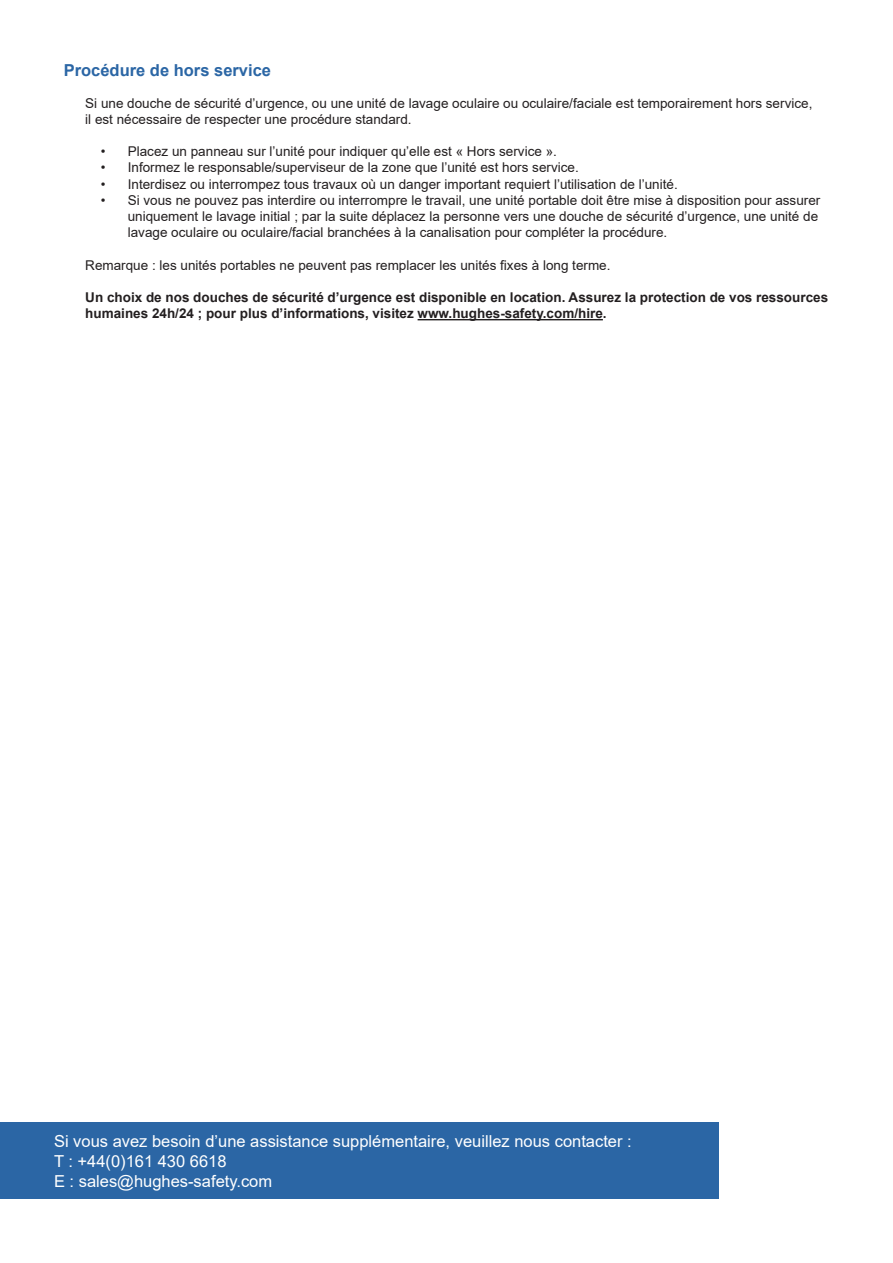
<style>
.page{position:relative;width:893px;height:1263px;background:#fff}
.page>*{position:absolute;margin:0;border:0;box-sizing:border-box;transform-origin:0 0}
.t1{font:16.5px "Arial";color:#fff}
.t2{font:700 16.5px "Arial";color:#2b66a5}
.t3{font:13.5px/16.2px "Arial";color:#231f20}
.t4{font:700 13.5px/16.2px "Arial";color:#231f20}
</style>
<div class="page">
<hr style="left:418px;top:319px;width:185px;height:1px;background:#231f20">
<div style="left:0;top:1123px;width:719px;height:76px;background:#2b66a5"></div>
<p class="t2" style="left:64px;top:58px;width:209px">Procédure de hors service</p>
<p class="t3" style="left:85px;top:95px;width:729px">Si une douche de sécurité d’urgence, ou une unité de lavage oculaire ou oculaire/faciale est temporairement hors service, il est nécessaire de respecter une procédure standard.</p>
<p class="t3" style="left:101px;top:143px;width:458px">• Placez un panneau sur l’unité pour indiquer qu’elle est « Hors service ».</p>
<p class="t3" style="left:101px;top:159px;width:479px">• Informez le responsable/superviseur de la zone que l’unité est hors service.</p>
<p class="t3" style="left:101px;top:176px;width:578px">• Interdisez ou interrompez tous travaux où un danger important requiert l’utilisation de l’unité.</p>
<p class="t3" style="left:128px;top:192px;width:694px;text-indent:-27px">• Si vous ne pouvez pas interdire ou interrompre le travail, une unité portable doit être mise à disposition pour assurer uniquement le lavage initial ; par la suite déplacez la personne vers une douche de sécurité d’urgence, une unité de lavage oculaire ou oculaire/facial branchées à la canalisation pour compléter la procédure.</p>
<p class="t3" style="left:85px;top:257px;width:527px">Remarque : les unités portables ne peuvent pas remplacer les unités fixes à long terme.</p>
<p class="t4" style="left:85px;top:289px;width:744px">Un choix de nos douches de sécurité d’urgence est disponible en location. Assurez la protection de vos ressources humaines 24h/24 ; pour plus d’informations, visitez www.hughes-safety.com/hire.</p>
<p class="t1" style="left:54px;top:1130px;width:579px">Si vous avez besoin d’une assistance supplémentaire, veuillez nous contacter :</p>
<p class="t1" style="left:54px;top:1150px;width:174px">T : +44(0)161 430 6618</p>
<p class="t1" style="left:54px;top:1169px;width:220px">E : sales@hughes-safety.com</p>
</div>
